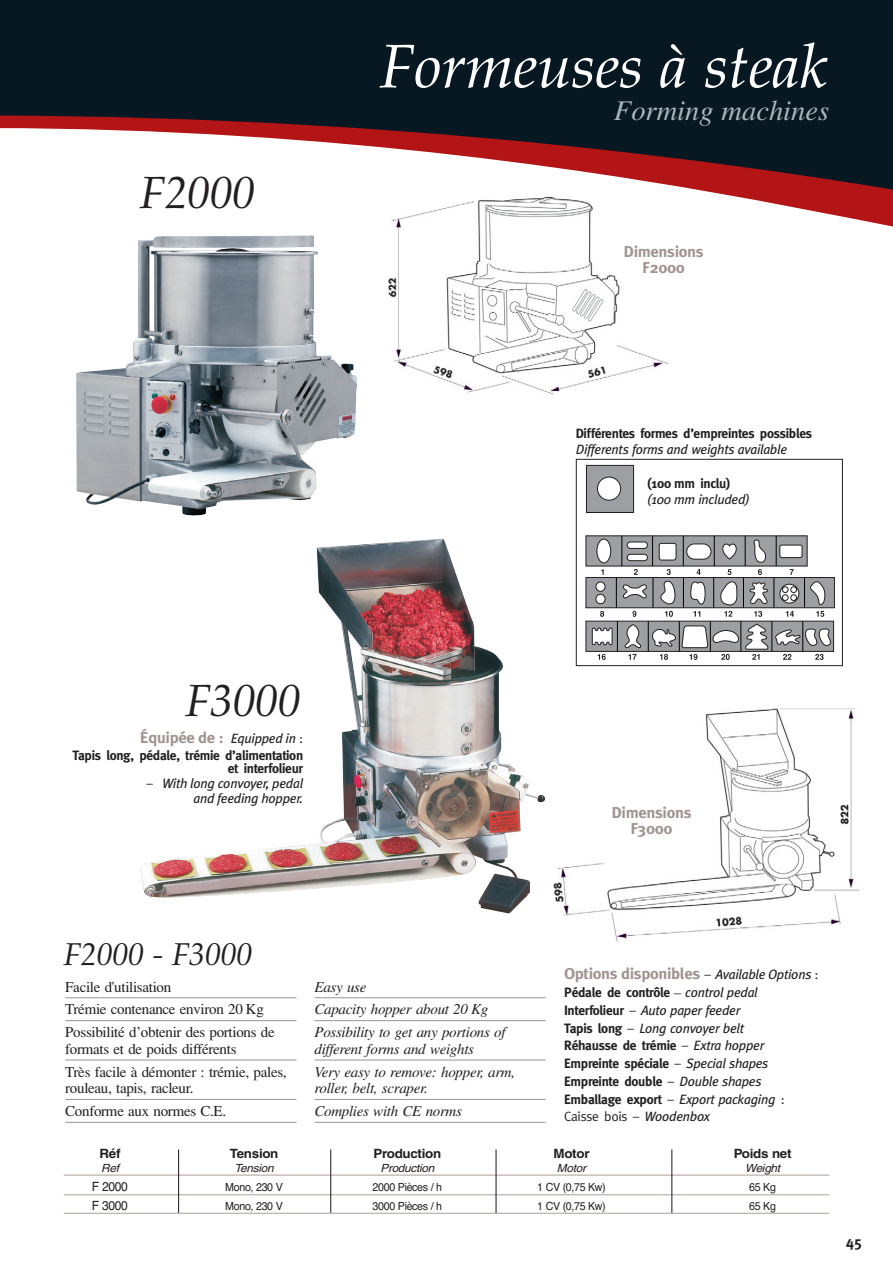
<style>
.page{position:relative;width:893px;height:1263px;background:#fff}
.page>*{position:absolute;margin:0;border:0;box-sizing:border-box;transform-origin:0 0}
.t1{font:italic 61.5px "Palatino";color:#fff}
.t2{font:italic 45px "Palatino";color:#231f20}
.t3{font:italic 31.5px "Palatino";color:#231f20}
.t4{font:italic 28.5px "Times";color:#a9b6be}
.t5{font:700 15.75px/16.2px "Meta Plus";letter-spacing:-.02em;color:#a19390;text-align:center;scale:1.05 1}
.t6{font:15px/23px "Times";letter-spacing:-.02em;color:#231f20}
.t7{font:italic 15px/23px "Times";letter-spacing:-.02em;color:#231f20}
.t8{font:700 15px "Meta";color:#231f20}
.t9{font:700 13.5px/17.7px "Meta";letter-spacing:-.02em;color:#231f20}
.t10{font:italic 13.5px/17.7px "Meta Plus";letter-spacing:-.02em;color:#231f20}
.t11{font:700 12.75px "Helvetica";letter-spacing:-.02em;color:#231f20;scale:1.05 1}
.t12{font:12.75px "Helvetica";letter-spacing:-.035em;color:#231f20;scale:.95 1}
.t13{font:11.25px "Helvetica";letter-spacing:-.035em;color:#231f20;scale:.95 1}
.t14{font:italic 11.25px "Helvetica";color:#231f20;scale:1.05 1}
.s1{font-weight:400;font-style:italic;font-size:13.5px;color:#231f20}
.s2{font-family:"Meta";font-weight:400;font-size:13.5px;color:#231f20}
.s3{font-family:"Meta";font-style:normal}
.s4{font-family:"Times";font-weight:400;font-size:13.95px}
.s5{font-family:"Meta Plus";font-weight:400;font-style:italic}
.s6{font-family:"Meta";font-weight:700;font-style:normal}
.s7{font-weight:400}
</style>
<div class="page">
<img style="left:397px;top:363px;width:272px;height:32px">
<div style="left:0;top:1px;width:893px;height:26px;background:#071822"></div>
<svg style="left:0;top:27px;width:893px;height:336px"></svg>
<hr style="left:64px;top:1174px;width:765px;height:2px;background:#b5a9a5">
<hr style="left:64px;top:1194px;width:765px;height:1px;background:#b5a9a5">
<hr style="left:64px;top:1213px;width:765px;height:1px;background:#b5a9a5">
<hr style="left:178px;top:1149px;width:1px;height:64px;background:#231f20">
<hr style="left:671px;top:1149px;width:1px;height:64px;background:#231f20">
<hr style="left:330px;top:1149px;width:1px;height:64px;background:#231f20">
<hr style="left:495px;top:1149px;width:2px;height:64px;background:#231f20">
<hr style="left:65px;top:997px;width:231px;height:1px;background:#939598">
<hr style="left:65px;top:1020px;width:231px;height:1px;background:#939598">
<hr style="left:65px;top:1060px;width:231px;height:1px;background:#939598">
<hr style="left:65px;top:1099px;width:231px;height:1px;background:#939598">
<hr style="left:65px;top:1122px;width:231px;height:1px;background:#939598">
<hr style="left:314px;top:997px;width:232px;height:1px;background:#939598">
<hr style="left:314px;top:1020px;width:232px;height:1px;background:#939598">
<hr style="left:314px;top:1060px;width:232px;height:1px;background:#939598">
<hr style="left:314px;top:1099px;width:232px;height:1px;background:#939598">
<hr style="left:314px;top:1122px;width:232px;height:1px;background:#939598">
<svg style="left:586px;top:465px;width:48px;height:48px"></svg>
<svg style="left:586px;top:535px;width:249px;height:125px"></svg>
<div style="left:576px;top:459px;width:267px;height:207px;border:1px solid #231f20"></div>
<img style="left:76px;top:235px;width:281px;height:281px">
<img style="left:553px;top:708px;width:307px;height:234px">
<img style="left:140px;top:538px;width:406px;height:375px">
<h2 class="t2" style="left:140px;top:175px;width:117px">F2000</h2>
<h1 class="t1" style="left:380px;top:42px;width:449px">Formeuses à steak</h1>
<h3 class="t4" style="left:614px;top:100px;width:217px">Forming machines</h3>
<p class="t5" style="left:623px;top:244px;width:78px">Dimensions<br>F2000</p>
<p class="t9" style="left:576px;top:425px;width:238px">Différentes formes d’empreintes possibles</p>
<p class="t10" style="left:576px;top:441px;width:213px">Differents forms and weights available</p>
<p class="t9" style="left:647px;top:475px;width:85px">(100 mm inclu)</p>
<p class="t10" style="left:647px;top:491px;width:104px">(100 mm included)</p>
<h2 class="t2" style="left:186px;top:683px;width:117px">F3000</h2>
<p class="t5" style="left:140px;top:731px;width:157px">Équipée de : <span class="s1">Equipped in</span> <span class="s2">:</span></p>
<p class="t9" style="left:73px;top:749px;width:232px;line-height:13.5px;text-align:right">Tapis long, pédale, trémie d’alimentation et interfolieur</p>
<p class="t10" style="left:147px;top:777px;width:158px;line-height:15px;text-align:right"><span class="s3">–</span> With long convoyer, pedal and feeding hopper.</p>
<p class="t5" style="left:611px;top:805px;width:78px">Dimensions<br>F3000</p>
<h3 class="t3" style="left:64px;top:941px;width:190px">F2000 - F3000</h3>
<p class="t6" style="left:65px;top:976px;width:211px">Facile d'utilisation<br>Trémie contenance environ 20 Kg<br>Possibilité d’obtenir des portions de</p>
<p class="t6" style="left:65px;top:1039px;width:223px">formats et de poids différents<br>Très facile à démonter : trémie, pales,</p>
<p class="t6" style="left:65px;top:1078px;width:162px">rouleau, tapis, racleur.<br>Conforme aux normes C.E.</p>
<p class="t7" style="left:314px;top:976px;width:193px">Easy use<br>Capacity hopper about 20 Kg<br>Possibility to get any portions of</p>
<p class="t7" style="left:314px;top:1039px;width:202px">different forms and weights<br>Very easy to remove: hopper, arm,</p>
<p class="t7" style="left:314px;top:1078px;width:149px">roller, belt, scraper.<br>Complies with CE norms</p>
<p class="t5" style="left:564px;top:966px;width:244px">Options disponibles <span class="s2">–</span> <span class="s1">Available Options</span> <span class="s2">:</span></p>
<p class="t9" style="left:564px;top:984px;width:195px">Pédale de contrôle <span class="s4">–</span> <span class="s5">control pedal</span></p>
<p class="t10" style="left:564px;top:1002px;width:181px"><span class="s6">Interfolieur</span> <span class="s3">–</span> Auto paper feeder<br><span class="s6">Tapis long</span> <span class="s3">–</span> Long convoyer belt</p>
<p class="t9" style="left:564px;top:1037px;width:222px">Réhausse de trémie <span class="s7">–</span> <span class="s5">Extra hopper<br></span>Empreinte spéciale <span class="s7">–</span> <span class="s5">Special shapes<br></span>Empreinte double <span class="s7">–</span> <span class="s5">Double shapes<br></span>Emballage export <span class="s7">–</span> <span class="s5">Export packaging</span> <span class="s7">:<br>Caisse bois –</span> <span class="s5">Woodenbox</span></p>
<p class="t11" style="left:100px;top:1149px;width:21px">Réf</p>
<p class="t11" style="left:230px;top:1149px;width:48px">Tension</p>
<p class="t11" style="left:374px;top:1149px;width:66px">Production</p>
<p class="t11" style="left:554px;top:1149px;width:36px">Motor</p>
<p class="t11" style="left:734px;top:1149px;width:56px">Poids net</p>
<p class="t14" style="left:101px;top:1164px;width:21px">Ref</p>
<p class="t14" style="left:234px;top:1164px;width:41px">Tension</p>
<p class="t14" style="left:380px;top:1164px;width:55px">Production</p>
<p class="t14" style="left:557px;top:1164px;width:31px">Motor</p>
<p class="t14" style="left:745px;top:1164px;width:37px">Weight</p>
<p class="t12" style="left:92px;top:1182px;width:39px">F 2000</p>
<p class="t13" style="left:225px;top:1183px;width:62px">Mono, 230 V</p>
<p class="t13" style="left:373px;top:1183px;width:75px">2000 Pièces / h</p>
<p class="t13" style="left:537px;top:1183px;width:74px">1 CV (0,75 Kw)</p>
<p class="t13" style="left:749px;top:1183px;width:30px">65 Kg</p>
<p class="t12" style="left:92px;top:1200px;width:39px">F 3000</p>
<p class="t13" style="left:225px;top:1201px;width:62px">Mono, 230 V</p>
<p class="t13" style="left:373px;top:1201px;width:75px">3000 Pièces / h</p>
<p class="t13" style="left:537px;top:1201px;width:74px">1 CV (0,75 Kw)</p>
<p class="t13" style="left:749px;top:1201px;width:30px">65 Kg</p>
<p class="t8" style="left:846px;top:1234px;width:18px">45</p>
</div>
